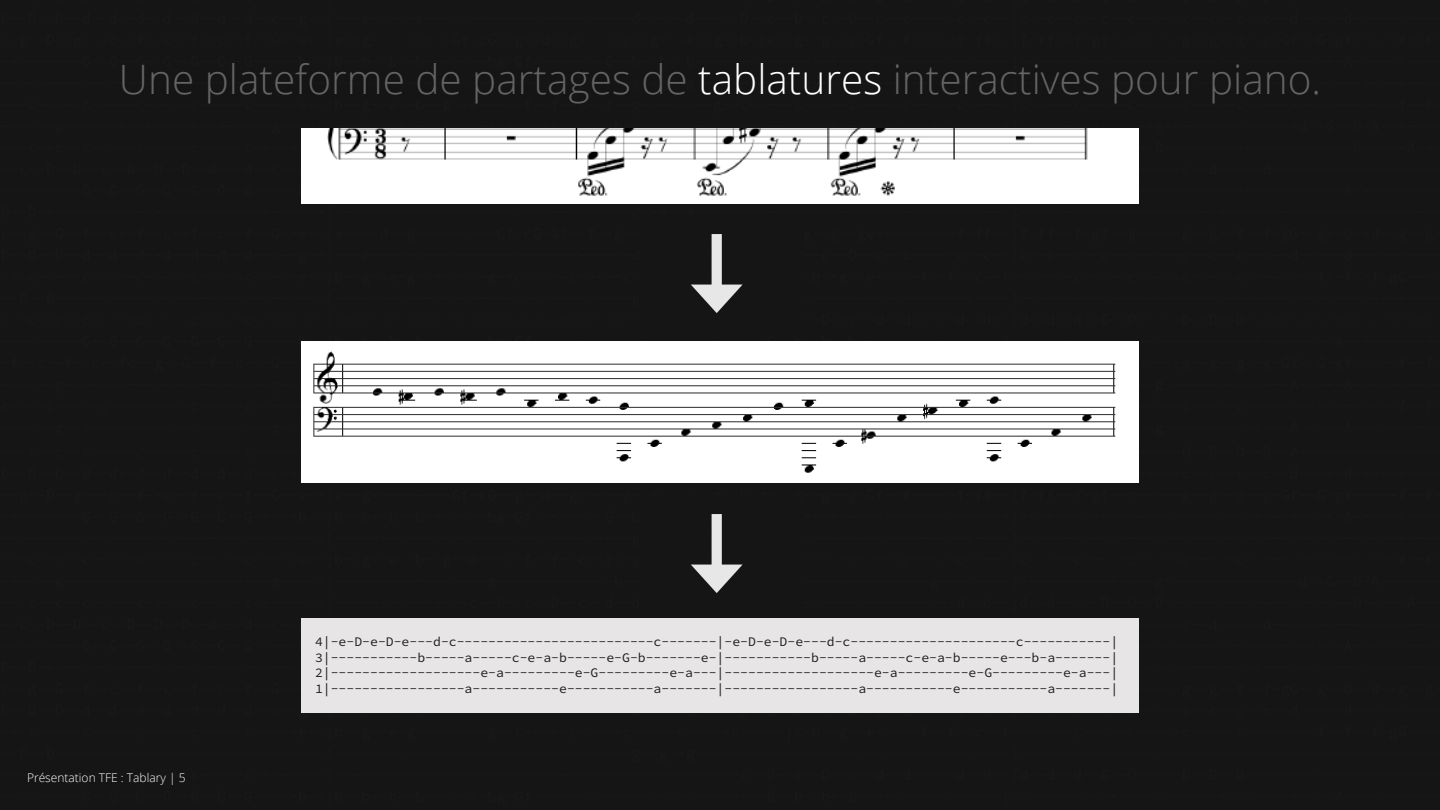
<style>
.page{position:relative;width:1440px;height:810px;background:#fff}
.page>*{position:absolute;margin:0;border:0;box-sizing:border-box;transform-origin:0 0}
.t1{font:300 40.5px "Open Sans";color:#646464}
.t2{font:13.12px "Source Code Pro";color:#1e1e1e}
.t3{font:300 12px "Open Sans";color:#fff}
.s1{color:#fff}
</style>
<div class="page">
<div style="left:0;top:0;width:1440px;height:443px;background:#151515"></div>
<div style="left:0;top:443px;width:1440px;height:367px;background:#151515"></div>
<img style="left:301px;top:128px;width:838px;height:76px">
<img style="left:301px;top:341px;width:838px;height:142px">
<img style="left:639px;top:216px;width:162px;height:112px">
<img style="left:639px;top:496px;width:162px;height:112px">
<div style="left:301px;top:619px;width:838px;height:94px;background:#e7e5e5"></div>
<p class="t1" style="left:119px;top:52px;width:1204px">Une plateforme de partages de <span class="s1">tablatures</span> interactives pour piano.</p>
<p class="t3" style="left:27px;top:770px;width:160px">Présentation TFE : Tablary | 5</p>
<p class="t2" style="left:315px;top:633px;width:805px">4|-e-D-e-D-e---d-c-------------------------c-------|-e-D-e-D-e---d-c---------------------c-----------|</p>
<p class="t2" style="left:315px;top:648px;width:805px">3|-----------b-----a-----c-e-a-b-----e-G-b-------e-|-----------b-----a-----c-e-a-b-----e---b-a-------|</p>
<p class="t2" style="left:315px;top:664px;width:805px">2|-------------------e-a---------e-G---------e-a---|-------------------e-a---------e-G---------e-a---|</p>
<p class="t2" style="left:315px;top:680px;width:805px">1|-----------------a-----------e-----------a-------|-----------------a-----------e-----------a-------|</p>
</div>
